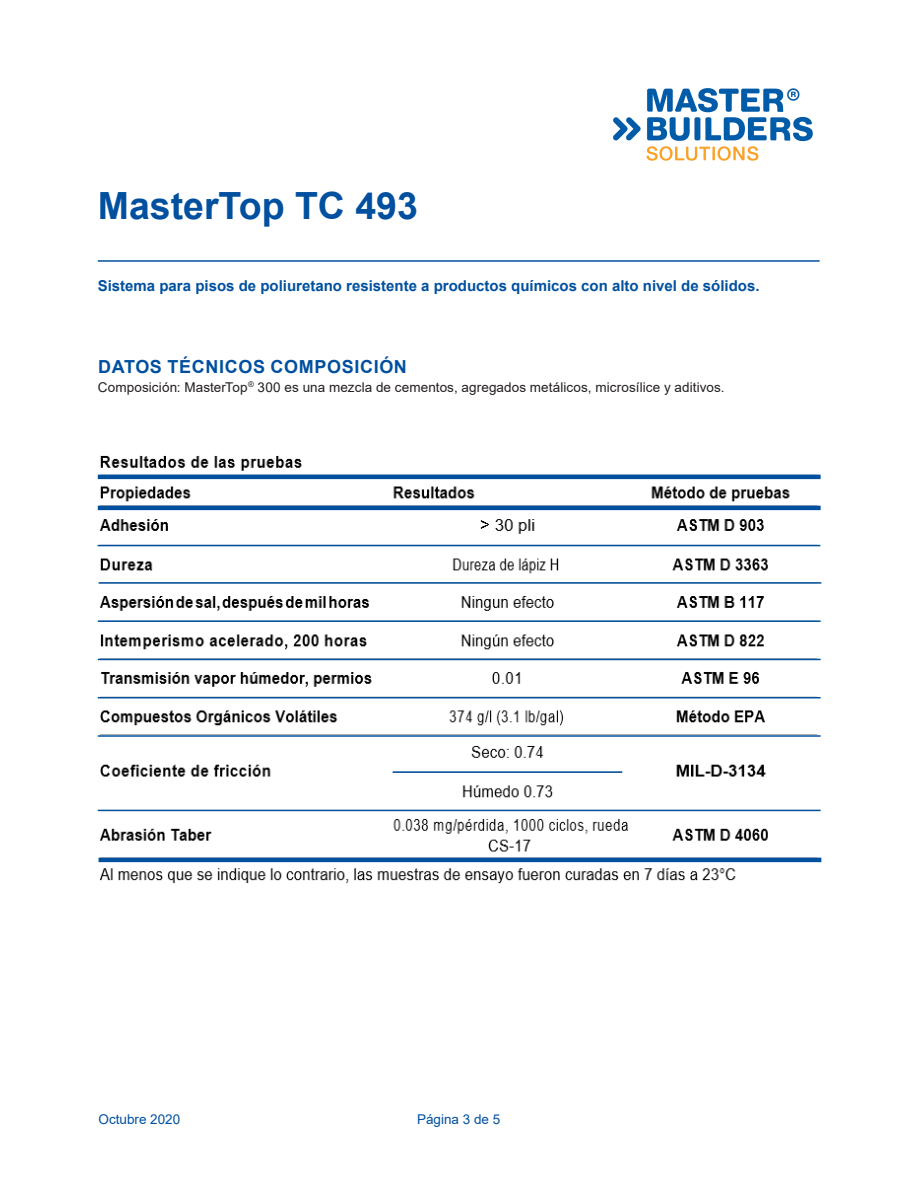
<style>
.page{position:relative;width:918px;height:1188px;background:#fff}
.page>*{position:absolute;margin:0;border:0;box-sizing:border-box;transform-origin:0 0}
.t1{font:700 37.5px "Arial";color:#01509f}
.t2{font:700 18px "Arial";letter-spacing:.035em;color:#01509f}
.t3{font:700 15px "Arial";color:#01509f}
.t4{font:13.5px "Arial";letter-spacing:.01em;color:#231f20}
.t5{font:13.5px "Arial";color:#01509f}
</style>
<div class="page">
<hr style="left:98px;top:260px;width:722px;height:2px;background:#01509f">
<img style="left:613px;top:88px;width:200px;height:73px">
<img style="left:98px;top:455px;width:722px;height:429px">
<hr style="left:98px;top:475px;width:723px;height:4px;background:#01509f">
<hr style="left:98px;top:506px;width:723px;height:4px;background:#01509f">
<hr style="left:98px;top:545px;width:722px;height:1px;background:#01509f">
<hr style="left:99px;top:582px;width:722px;height:2px;background:#01509f">
<hr style="left:98px;top:620px;width:723px;height:2px;background:#01509f">
<hr style="left:98px;top:659px;width:723px;height:1px;background:#01509f">
<hr style="left:98px;top:697px;width:723px;height:1px;background:#01509f">
<hr style="left:98px;top:735px;width:723px;height:2px;background:#01509f">
<hr style="left:393px;top:771px;width:229px;height:2px;background:#01509f">
<hr style="left:98px;top:810px;width:723px;height:1px;background:#01509f">
<hr style="left:99px;top:858px;width:722px;height:4px;background:#01509f">
<h1 class="t1" style="left:98px;top:179px;width:322px">MasterTop TC 493</h1>
<p class="t3" style="left:98px;top:276px;width:663px">Sistema para pisos de poliuretano resistente a productos químicos con alto nivel de sólidos.</p>
<p class="t2" style="left:98px;top:354px;width:310px">DATOS TÉCNICOS COMPOSICIÓN</p>
<p class="t4" style="left:98px;top:378px;width:628px">Composición: MasterTop<sup>®</sup> 300 es una mezcla de cementos, agregados metálicos, microsílice y aditivos.</p>
<p class="t5" style="left:99px;top:1110px;width:83px">Octubre 2020</p>
<p class="t5" style="left:417px;top:1110px;width:85px">Página 3 de 5</p>
</div>
